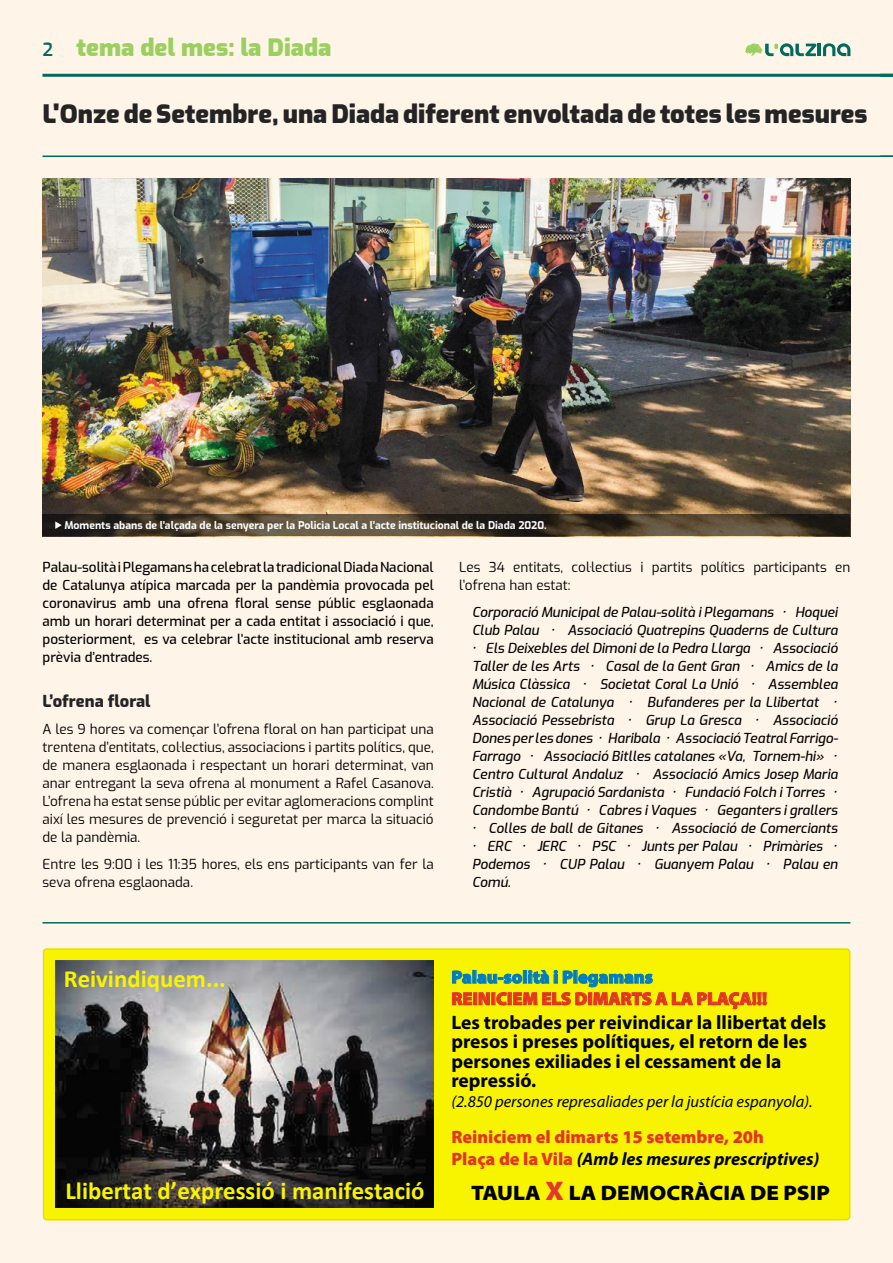
<style>
.page{position:relative;width:893px;height:1263px;background:#fff4e8}
.page>*{position:absolute;margin:0;border:0;box-sizing:border-box;transform-origin:0 0}
.t1{font:900 25.5px "Exo";color:#242424}
.t2{font:700 24.75px "Calibri";color:#f8f400}
.t3{font:900 24px "Exo";color:#9bd060}
.t4{font:900 semi-expanded 21px "Myriad Pro";color:#000}
.t5{font:700 19.5px/19.5px "Myriad Pro";color:#000}
.t6{font:900 18px/21.6px "Myriad Pro";color:#e23625}
.t7{font:600 18px "Exo";color:#006a5c}
.t8{font:italic 16.5px "Myriad Pro";color:#000}
.PH2{font:800 16.5px "Exo";color:#242424}
.t9{font:italic 500 13.5px/18px "Exo";color:#000;text-align:justify}
.t10{font:13.5px/18px "Exo";color:#000}
.t11{font:500 13.5px/18px "Exo";color:#000;text-align:justify}
.t12{font:700 10.5px "Exo";color:#fff}
.s1{font-weight:300}
.s2{color:#007dc2}
.s3{font-weight:700;font-style:italic;color:#000}
.s4{font-size:27px;color:#e33532}
</style>
<div class="page">
<svg style="left:745px;top:43px;width:105px;height:13px"></svg>
<hr style="left:43px;top:156px;width:850px;height:1px;background:#006a5c">
<hr style="left:43px;top:74px;width:850px;height:3px;background:#006a5c">
<hr style="left:43px;top:922px;width:807px;height:1px;background:#006a5c">
<div style="left:43px;top:948px;width:807px;height:272px;background:#f8f400"></div>
<svg style="left:452px;top:970px;width:315px;height:39px;background:#e0d114"></svg>
<img style="left:55px;top:961px;width:379px;height:247px">
<div style="left:43px;top:948px;width:807px;height:272px;border:2px solid #ebebeb;border-radius:4px"></div>
<img style="left:43px;top:179px;width:807px;height:336px">
<svg style="left:43px;top:515px;width:807px;height:21px;background:#463c2c"></svg>
<svg style="left:55px;top:521px;width:7px;height:8px"></svg>
<p class="t7" style="left:43px;top:36px;width:12px">2</p>
<p class="t3" style="left:77px;top:29px;width:257px">tema del mes: la Diada</p>
<h1 class="t1" style="left:43px;top:94px;width:826px">L'Onze de Setembre, una Diada diferent envoltada de totes les mesures</h1>
<p class="t12" style="left:64px;top:517px;width:484px">Moments abans de l’alçada de la senyera per la Policia Local a l’acte institucional de la Diada 2020.</p>
<p class="t11" style="left:43px;top:557px;width:393px">Palau-solità i Plegamans ha celebrat la tradicional Diada Nacional de Catalunya atípica marcada per la pandèmia provocada pel coronavirus amb una ofrena floral sense públic esglaonada amb un horari determinat per a cada entitat i associació i que, posteriorment, es va celebrar l’acte institucional amb reserva prèvia d’entrades.</p>
<p class="PH2" style="left:43px;top:688px;width:109px">L’ofrena floral</p>
<p class="t10" style="left:43px;top:719px;width:393px;text-align:justify">A les 9 hores va començar l’ofrena floral on han participat una trentena d’entitats, col·lectius, associacions i partits polítics, que, de manera esglaonada i respectant un horari determinat, van anar entregant la seva ofrena al monument a Rafel Casanova.<br>L’ofrena ha estat sense públic per evitar aglomeracions complint així les mesures de prevenció i seguretat per marca la situació de la pandèmia.</p>
<p class="t10" style="left:43px;top:854px;width:393px">Entre les 9:00 i les 11:35 hores, els ens participants van fer la seva ofrena esglaonada.</p>
<p class="t10" style="left:459px;top:557px;width:393px">Les 34 entitats, col·lectius i partits polítics participants en l’ofrena han estat:</p>
<p class="t9" style="left:472px;top:602px;width:367px">Corporació Municipal de Palau-solità i Plegamans <span class="s1">•</span> Hoquei<br>Club Palau <span class="s1">•</span> Associació Quatrepins Quaderns de Cultura</p>
<p class="t9" style="left:472px;top:638px;width:368px"><span class="s1">•</span> Els Deixebles del Dimoni de la Pedra Llarga <span class="s1">•</span> Associació Taller de les Arts <span class="s1">•</span> Casal de la Gent Gran <span class="s1">•</span> Amics de la Música Clàssica <span class="s1">•</span> Societat Coral La Unió <span class="s1">•</span> Assemblea Nacional de Catalunya <span class="s1">•</span> Bufanderes per la Llibertat <span class="s1">• </span>Associació Pessebrista <span class="s1">•</span> Grup La Gresca <span class="s1">•</span> Associació Dones per les dones <span class="s1">•</span> Haribala <span class="s1">•</span> Associació Teatral Farrigo-Farrago <span class="s1">•</span> Associació Bitlles catalanes «Va, Tornem-hi» <span class="s1">• </span>Centro Cultural Andaluz <span class="s1">•</span> Associació Amics Josep Maria Cristià <span class="s1">•</span> Agrupació Sardanista <span class="s1">•</span> Fundació Folch i Torres <span class="s1">• </span>Candombe Bantú <span class="s1">•</span> Cabres i Vaques <span class="s1">•</span> Geganters i grallers</p>
<p class="t9" style="left:472px;top:818px;width:367px"><span class="s1">•</span> Colles de ball de Gitanes <span class="s1">•</span> Associació de Comerciants</p>
<p class="t9" style="left:472px;top:836px;width:367px"><span class="s1">•</span> ERC <span class="s1">•</span> JERC <span class="s1">•</span> PSC <span class="s1">•</span> Junts per Palau <span class="s1">•</span> Primàries <span class="s1">• </span>Podemos <span class="s1">•</span> CUP Palau <span class="s1">•</span> Guanyem Palau <span class="s1">•</span> Palau en Comú.</p>
<p class="t2" style="left:64px;top:962px;width:164px">Reivindiquem...</p>
<p class="t2" style="left:65px;top:1175px;width:361px">Llibertat d’expressió i manifestació</p>
<p class="t6" style="left:451px;top:965px;width:317px"><span class="s2">Palau-solità i Plegamans<br></span>REINICIEM ELS DIMARTS A LA PLAÇA!!!</p>
<p class="t5" style="left:451px;top:1012px;width:376px">Les trobades per reivindicar la llibertat dels presos i preses polítiques, el retorn de les persones exiliades i el cessament de la repressió.</p>
<p class="t8" style="left:451px;top:1091px;width:363px">(2.850 persones represaliades per la justícia espanyola).</p>
<p class="t6" style="left:451px;top:1126px;width:369px">Reiniciem el dimarts 15 setembre, 20h<br>Plaça de la Vila <span class="s3">(Amb les mesures prescriptives)</span></p>
<p class="t4" style="left:471px;top:1178px;width:360px">TAULA <span class="s4">X</span> LA DEMOCRÀCIA DE PSIP</p>
</div>
